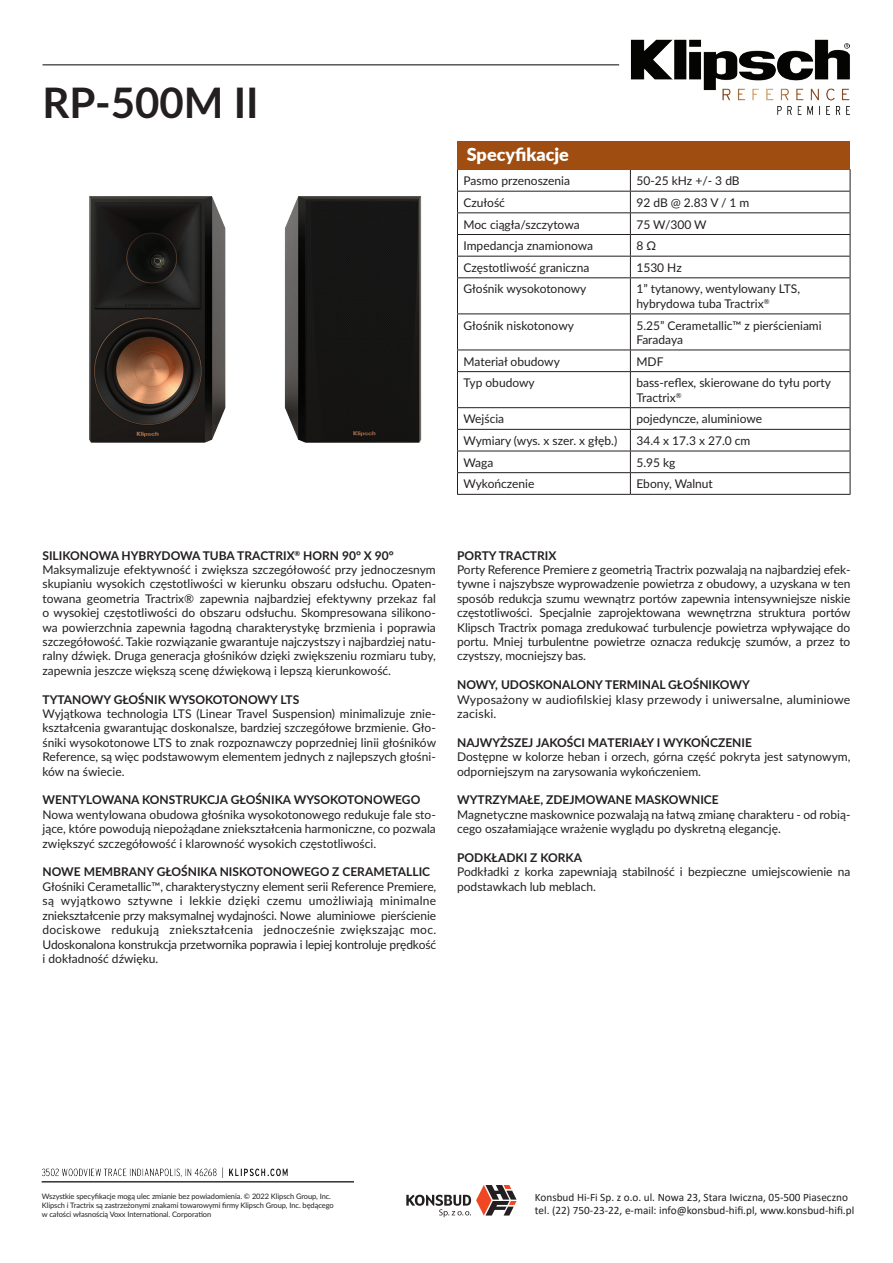
<style>
.page{position:relative;width:893px;height:1263px;background:#fff}
.page>*{position:absolute;margin:0;border:0;box-sizing:border-box;transform-origin:0 0}
.t1{font:700 42px "Lato";color:#231f20}
.t2{font:900 18px "Lato";color:#fff}
.body{font:12px/14.4px "Lato";color:#231f20}
.t3{font:11.25px/13.5px "Calibri";color:#231f20}
.t4{font:7.5px/9px "Lato";letter-spacing:-.01em;color:#231f20}
.s1{font-weight:700}
</style>
<div class="page">
<img style="left:41px;top:1167px;width:312px;height:16px">
<svg style="left:406px;top:1185px;width:111px;height:32px"></svg>
<img style="left:240px;top:39px;width:610px;height:76px">
<hr style="left:43px;top:64px;width:576px;height:1px;background:#231f20">
<hr style="left:457px;top:191px;width:173px;height:1px;background:#231f20">
<hr style="left:457px;top:212px;width:173px;height:1px;background:#231f20">
<hr style="left:457px;top:234px;width:173px;height:1px;background:#231f20">
<hr style="left:457px;top:256px;width:173px;height:1px;background:#231f20">
<hr style="left:457px;top:277px;width:173px;height:1px;background:#231f20">
<hr style="left:457px;top:313px;width:173px;height:1px;background:#231f20">
<hr style="left:457px;top:350px;width:173px;height:1px;background:#231f20">
<hr style="left:457px;top:371px;width:173px;height:1px;background:#231f20">
<hr style="left:457px;top:407px;width:173px;height:1px;background:#231f20">
<hr style="left:457px;top:429px;width:173px;height:1px;background:#231f20">
<hr style="left:457px;top:451px;width:173px;height:1px;background:#231f20">
<hr style="left:457px;top:472px;width:173px;height:1px;background:#231f20">
<svg style="left:457px;top:469px;width:1px;height:25px"></svg>
<hr style="left:457px;top:494px;width:173px;height:1px;background:#231f20">
<hr style="left:630px;top:191px;width:220px;height:1px;background:#231f20">
<hr style="left:630px;top:212px;width:220px;height:1px;background:#231f20">
<hr style="left:630px;top:234px;width:220px;height:1px;background:#231f20">
<hr style="left:630px;top:256px;width:220px;height:1px;background:#231f20">
<svg style="left:630px;top:170px;width:1px;height:107px"></svg>
<svg style="left:850px;top:170px;width:1px;height:107px"></svg>
<hr style="left:630px;top:277px;width:220px;height:1px;background:#231f20">
<hr style="left:630px;top:278px;width:1px;height:35px;background:#231f20">
<hr style="left:850px;top:278px;width:1px;height:35px;background:#231f20">
<hr style="left:630px;top:313px;width:220px;height:1px;background:#231f20">
<hr style="left:630px;top:314px;width:1px;height:36px;background:#231f20">
<hr style="left:850px;top:314px;width:1px;height:36px;background:#231f20">
<hr style="left:630px;top:350px;width:220px;height:1px;background:#231f20">
<svg style="left:630px;top:350px;width:1px;height:21px"></svg>
<svg style="left:850px;top:350px;width:1px;height:21px"></svg>
<hr style="left:630px;top:371px;width:220px;height:1px;background:#231f20">
<hr style="left:630px;top:372px;width:1px;height:35px;background:#231f20">
<hr style="left:850px;top:372px;width:1px;height:35px;background:#231f20">
<hr style="left:630px;top:407px;width:220px;height:1px;background:#231f20">
<hr style="left:630px;top:429px;width:220px;height:1px;background:#231f20">
<hr style="left:630px;top:451px;width:220px;height:1px;background:#231f20">
<hr style="left:630px;top:472px;width:220px;height:1px;background:#231f20">
<svg style="left:630px;top:408px;width:1px;height:86px"></svg>
<svg style="left:850px;top:408px;width:1px;height:86px"></svg>
<hr style="left:630px;top:494px;width:220px;height:1px;background:#231f20">
<div style="left:457px;top:141px;width:393px;height:29px;background:#9f4d10"></div>
<img style="left:89px;top:180px;width:371px;height:289px">
<p class="t1" style="left:43px;top:72px;width:218px">RP-500M II</p>
<p class="t2" style="left:467px;top:141px;width:104px">Specyfikacje</p>
<p class="body" style="left:463px;top:173px;width:108px">Pasmo przenoszenia</p>
<p class="body" style="left:636px;top:173px;width:105px">50-25 kHz +/- 3 dB</p>
<p class="body" style="left:463px;top:195px;width:43px">Czułość</p>
<p class="body" style="left:636px;top:195px;width:115px">92 dB @ 2.83 V / 1 m</p>
<p class="body" style="left:463px;top:216px;width:118px">Moc ciągła/szczytowa</p>
<p class="body" style="left:636px;top:216px;width:72px">75 W/300 W</p>
<p class="body" style="left:463px;top:238px;width:131px">Impedancja znamionowa</p>
<p class="body" style="left:636px;top:238px;width:21px">8 Ω</p>
<p class="body" style="left:463px;top:260px;width:127px">Częstotliwość graniczna</p>
<p class="body" style="left:636px;top:260px;width:47px">1530 Hz</p>
<p class="body" style="left:463px;top:281px;width:124px">Głośnik wysokotonowy</p>
<p class="body" style="left:636px;top:281px;width:165px">1” tytanowy, wentylowany LTS, hybrydowa tuba Tractrix<sup>®</sup></p>
<p class="body" style="left:463px;top:317px;width:112px">Głośnik niskotonowy</p>
<p class="body" style="left:636px;top:317px;width:187px">5.25” Cerametallic™ z pierścieniami<br>Faradaya</p>
<p class="body" style="left:463px;top:354px;width:98px">Materiał obudowy</p>
<p class="body" style="left:636px;top:354px;width:29px">MDF</p>
<p class="body" style="left:463px;top:375px;width:73px">Typ obudowy</p>
<p class="body" style="left:636px;top:375px;width:196px">bass-reflex, skierowane do tyłu porty<br>Tractrix<sup>®</sup></p>
<p class="body" style="left:463px;top:411px;width:42px">Wejścia</p>
<p class="body" style="left:636px;top:411px;width:127px">pojedyncze, aluminiowe</p>
<p class="body" style="left:463px;top:433px;width:155px">Wymiary (wys. x szer. x głęb.)</p>
<p class="body" style="left:636px;top:433px;width:116px">34.4 x 17.3 x 27.0 cm</p>
<p class="body" style="left:463px;top:455px;width:31px">Waga</p>
<p class="body" style="left:636px;top:455px;width:41px">5.95 kg</p>
<p class="body" style="left:463px;top:476px;width:72px">Wykończenie</p>
<p class="body" style="left:636px;top:476px;width:78px">Ebony, Walnut</p>
<p class="body" style="left:43px;top:548px;width:395px"><span class="s1">SILIKONOWA HYBRYDOWA TUBA TRACTRIX</span><sup>®</sup> <span class="s1">HORN 90° X 90° </span>Maksymalizuje efektywność i zwiększa szczegółowość przy jednoczesnym skupianiu wysokich częstotliwości w kierunku obszaru odsłuchu. Opaten&shy;towana geometria Tractrix® zapewnia najbardziej efektywny przekaz fal o wysokiej częstotliwości do obszaru odsłuchu. Skompresowana silikono&shy;wa powierzchnia zapewnia łagodną charakterystykę brzmienia i poprawia szczegółowość. Takie rozwiązanie gwarantuje najczystszy i najbardziej natu&shy;ralny dźwięk. Druga generacja głośników dzięki zwiększeniu rozmiaru tuby, zapewnia jeszcze większą scenę dźwiękową i lepszą kierunkowość.</p>
<p class="body" style="left:43px;top:692px;width:395px"><span class="s1">TYTANOWY GŁOŚNIK WYSOKOTONOWY LTS<br></span>Wyjątkowa technologia LTS (Linear Travel Suspension) minimalizuje znie&shy;kształcenia gwarantując doskonalsze, bardziej szczegółowe brzmienie. Gło&shy;śniki wysokotonowe LTS to znak rozpoznawczy poprzedniej linii głośników Reference, są więc podstawowym elementem jednych z najlepszych głośni&shy;ków na świecie.</p>
<p class="body" style="left:43px;top:792px;width:395px"><span class="s1">WENTYLOWANA KONSTRUKCJA GŁOŚNIKA WYSOKOTONOWEGO </span>Nowa wentylowana obudowa głośnika wysokotonowego redukuje fale sto&shy;jące, które powodują niepożądane zniekształcenia harmoniczne, co pozwala zwiększyć szczegółowość i klarowność wysokich częstotliwości.</p>
<p class="body" style="left:43px;top:864px;width:395px"><span class="s1">NOWE MEMBRANY GŁOŚNIKA NISKOTONOWEGO Z CERAMETALLIC </span>Głośniki Cerametallic™, charakterystyczny element serii Reference Premiere, są wyjątkowo sztywne i lekkie dzięki czemu umożliwiają minimalne zniekształcenie przy maksymalnej wydajności. Nowe aluminiowe pierścienie dociskowe redukują zniekształcenia jednocześnie zwiększając moc.<br>Udoskonalona konstrukcja przetwornika poprawia i lepiej kontroluje prędkość i dokładność dźwięku.</p>
<p class="body" style="left:457px;top:548px;width:395px"><span class="s1">PORTY TRACTRIX<br></span>Porty Reference Premiere z geometrią Tractrix pozwalają na najbardziej efek&shy;tywne i najszybsze wyprowadzenie powietrza z obudowy, a uzyskana w ten sposób redukcja szumu wewnątrz portów zapewnia intensywniejsze niskie częstotliwości. Specjalnie zaprojektowana wewnętrzna struktura portów Klipsch Tractrix pomaga zredukować turbulencje powietrza wpływające do portu. Mniej turbulentne powietrze oznacza redukcję szumów, a przez to czystszy, mocniejszy bas.</p>
<p class="body" style="left:457px;top:677px;width:395px"><span class="s1">NOWY, UDOSKONALONY TERMINAL GŁOŚNIKOWY<br></span>Wyposażony w audiofilskiej klasy przewody i uniwersalne, aluminiowe zaciski.</p>
<p class="body" style="left:457px;top:735px;width:395px"><span class="s1">NAJWYŻSZEJ JAKOŚCI MATERIAŁY I WYKOŃCZENIE<br></span>Dostępne w kolorze heban i orzech, górna część pokryta jest satynowym, odporniejszym na zarysowania wykończeniem.</p>
<p class="body" style="left:457px;top:792px;width:395px"><span class="s1">WYTRZYMAŁE, ZDEJMOWANE MASKOWNICE<br></span>Magnetyczne maskownice pozwalają na łatwą zmianę charakteru - od robią&shy;cego oszałamiające wrażenie wyglądu po dyskretną elegancję.</p>
<p class="body" style="left:457px;top:850px;width:395px"><span class="s1">PODKŁADKI Z KORKA<br></span>Podkładki z korka zapewniają stabilność i bezpieczne umiejscowienie na podstawkach lub meblach.</p>
<p class="t4" style="left:42px;top:1191px;width:293px">Wszystkie specyfikacje mogą ulec zmianie bez powiadomienia. © 2022 Klipsch Group, Inc.<br>Klipsch i Tractrix są zastrzeżonymi znakami towarowymi firmy Klipsch Group, Inc. będącego w całości własnością Voxx International. Corporation</p>
<p class="t3" style="left:535px;top:1190px;width:321px">Konsbud Hi-Fi Sp. z o.o. ul. Nowa 23, Stara Iwiczna, 05-500 Piaseczno tel. (22) 750-23-22, e-mail: info@konsbud-hifi.pl, www.konsbud-hifi.pl</p>
</div>
